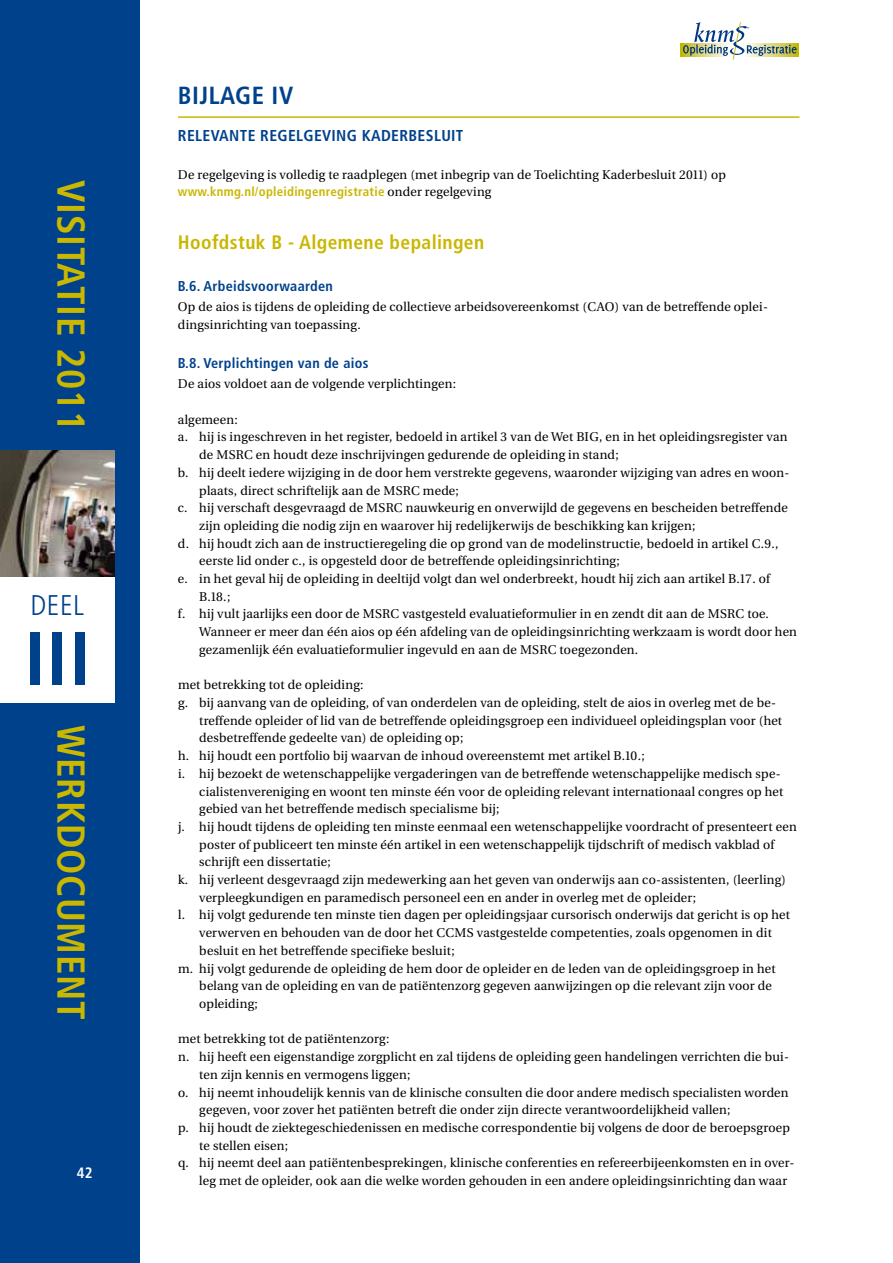
<style>
.page{position:relative;width:893px;height:1263px;background:#fff}
.page>*{position:absolute;margin:0;border:0;box-sizing:border-box;transform-origin:0 0}
.t1{font:700 condensed 75px "Frutiger LT Std";color:#00418c}
.t2{font:700 condensed 39px "Frutiger LT Std";letter-spacing:.02em;color:#c9b700}
.t3{font:300 condensed 28.5px "Frutiger LT Std";color:#00418c}
.t4{font:700 condensed 24.75px "Frutiger LT Std";color:#00418c}
.t5{font:700 condensed 19.5px "Frutiger LT Std";letter-spacing:.02em;color:#c9b700}
.t6{font:16.5px/17.7px "Utopia Headline";letter-spacing:.015em;color:#000}
.t7{font:700 condensed 15.75px "Frutiger LT Std";letter-spacing:.02em;color:#00418c}
.t8{font:700 condensed 15px "Frutiger LT Std";color:#fff}
.t9{font:700 condensed 14.25px "Frutiger LT Std";letter-spacing:.02em;color:#00418c}
.t10{font:700 condensed 12.9px "Frutiger LT Std";letter-spacing:.02em;color:#c9b700}
.s1{font-family:"Utopia Headline";font-weight:400;font-stretch:normal;font-size:16.5px;color:#000}
</style>
<div class="page">
<div style="left:680px;top:44px;width:50px;height:12px;background:#c4b700"></div>
<div style="left:742px;top:44px;width:57px;height:12px;background:#c5b800"></div>
<svg style="left:683px;top:22px;width:114px;height:38px"></svg>
<div style="left:0;top:0;width:140px;height:1263px;background:#00418c"></div>
<div style="left:0;top:576px;width:115px;height:126px;background:#fff"></div>
<img style="left:0;top:450px;width:115px;height:126px">
<hr style="left:178px;top:116px;width:621px;height:2px;background:#c9b700">
<h2 class="t2" style="left:94px;top:180px;width:253px;rotate:90deg">Visitatie 2011</h2>
<h3 class="t3" style="left:30px;top:589px;width:55px">Deel</h3>
<h1 class="t1" style="left:25px;top:614px;width:67px">III</h1>
<h2 class="t2" style="left:94px;top:725px;width:297px;rotate:90deg">werkdocument</h2>
<p class="t8" style="left:77px;top:1164px;width:17px">42</p>
<h3 class="t4" style="left:178px;top:80px;width:36px">BIJLAGE</h3>
<h3 class="t4" style="left:272px;top:80px;width:23px">IV</h3>
<p class="t7" style="left:178px;top:126px;width:9px">RELE</p>
<p class="t7" style="left:211px;top:126px;width:19px">VANTE</p>
<p class="t7" style="left:260px;top:126px;width:10px">REGELGE</p>
<p class="t7" style="left:322px;top:126px;width:59px">VING KADER</p>
<p class="t7" style="left:409px;top:126px;width:18px">BESLU</p>
<p class="t7" style="left:451px;top:126px;width:13px">IT</p>
<p class="t6" style="left:178px;top:166px;width:549px">De regelgeving is volledig te raadplegen (met inbegrip van de Toelichting Kaderbesluit 2011) op</p>
<p class="t10" style="left:178px;top:184px;width:315px">www.knmg.nl/opleidingenregistratie <span class="s1">onder regelgeving</span></p>
<p class="t5" style="left:178px;top:231px;width:308px">Hoofdstuk B - Algemene bepalingen</p>
<p class="t9" style="left:178px;top:278px;width:157px">B.6. Arbeidsvoorwaarden</p>
<p class="t6" style="left:178px;top:298px;width:591px">Op de aios is tijdens de opleiding de collectieve arbeidsovereenkomst (CAO) van de betreffende oplei&shy;dingsinrichting van toepassing.</p>
<p class="t9" style="left:178px;top:355px;width:192px">B.8. Verplichtingen van de aios</p>
<p class="t6" style="left:178px;top:366px;width:280px;line-height:35.4px">De aios voldoet aan de volgende verplichtingen: algemeen:</p>
<p class="t6" style="left:178px;top:428px;width:611px">a. hij is ingeschreven in het register, bedoeld in artikel 3 van de Wet BIG, en in het opleidingsregister van</p>
<p class="t6" style="left:199px;top:446px;width:421px">de MSRC en houdt deze inschrijvingen gedurende de opleiding in stand;</p>
<p class="t6" style="left:178px;top:464px;width:613px">b. hij deelt iedere wijziging in de door hem verstrekte gegevens, waaronder wijziging van adres en woon-</p>
<p class="t6" style="left:199px;top:481px;width:261px">plaats, direct schriftelijk aan de MSRC mede;</p>
<p class="t6" style="left:178px;top:499px;width:611px">c. hij verschaft desgevraagd de MSRC nauwkeurig en onverwijld de gegevens en bescheiden betreffende</p>
<p class="t6" style="left:199px;top:517px;width:498px">zijn opleiding die nodig zijn en waarover hij redelijkerwijs de beschikking kan krijgen;</p>
<p class="t6" style="left:178px;top:535px;width:602px">d. hij houdt zich aan de instructieregeling die op grond van de modelinstructie, bedoeld in artikel C.9.,</p>
<p class="t6" style="left:199px;top:552px;width:422px">eerste lid onder c., is opgesteld door de betreffende opleidingsinrichting;</p>
<p class="t6" style="left:178px;top:570px;width:594px">e. in het geval hij de opleiding in deeltijd volgt dan wel onderbreekt, houdt hij zich aan artikel B.17. of</p>
<p class="t6" style="left:199px;top:588px;width:33px">B.18.;</p>
<p class="t6" style="left:178px;top:605px;width:592px">f. hij vult jaarlijks een door de MSRC vastgesteld evaluatieformulier in en zendt dit aan de MSRC toe.</p>
<p class="t6" style="left:199px;top:623px;width:599px">Wanneer er meer dan één aios op één afdeling van de opleidingsinrichting werkzaam is wordt door hen</p>
<p class="t6" style="left:199px;top:641px;width:441px">gezamenlijk één evaluatieformulier ingevuld en aan de MSRC toegezonden.</p>
<p class="t6" style="left:178px;top:676px;width:187px">met betrekking tot de opleiding:</p>
<p class="t6" style="left:178px;top:694px;width:600px">g. bij aanvang van de opleiding, of van onderdelen van de opleiding, stelt de aios in overleg met de be-</p>
<p class="t6" style="left:199px;top:712px;width:584px">treffende opleider of lid van de betreffende opleidingsgroep een individueel opleidingsplan voor (het</p>
<p class="t6" style="left:199px;top:729px;width:266px">desbetreffende gedeelte van) de opleiding op;</p>
<p class="t6" style="left:178px;top:747px;width:468px">h. hij houdt een portfolio bij waarvan de inhoud overeenstemt met artikel B.10.;</p>
<p class="t6" style="left:178px;top:765px;width:604px">i. hij bezoekt de wetenschappelijke vergaderingen van de betreffende wetenschappelijke medisch spe-</p>
<p class="t6" style="left:199px;top:782px;width:585px">cialistenvereniging en woont ten minste één voor de opleiding relevant internationaal congres op het</p>
<p class="t6" style="left:199px;top:800px;width:302px">gebied van het betreffende medisch specialisme bij;</p>
<p class="t6" style="left:178px;top:818px;width:620px">j. hij houdt tijdens de opleiding ten minste eenmaal een wetenschappelijke voordracht of presenteert een</p>
<p class="t6" style="left:199px;top:836px;width:577px">poster of publiceert ten minste één artikel in een wetenschappelijk tijdschrift of medisch vakblad of</p>
<p class="t6" style="left:199px;top:853px;width:133px">schrijft een dissertatie;</p>
<p class="t6" style="left:178px;top:871px;width:609px">k. hij verleent desgevraagd zijn medewerking aan het geven van onderwijs aan co-assistenten, (leerling)</p>
<p class="t6" style="left:199px;top:889px;width:498px">verpleegkundigen en paramedisch personeel een en ander in overleg met de opleider;</p>
<p class="t6" style="left:178px;top:906px;width:613px">l. hij volgt gedurende ten minste tien dagen per opleidingsjaar cursorisch onderwijs dat gericht is op het</p>
<p class="t6" style="left:199px;top:924px;width:574px">verwerven en behouden van de door het CCMS vastgestelde competenties, zoals opgenomen in dit</p>
<p class="t6" style="left:199px;top:942px;width:257px">besluit en het betreffende specifieke besluit;</p>
<p class="t6" style="left:178px;top:959px;width:599px">m. hij volgt gedurende de opleiding de hem door de opleider en de leden van de opleidingsgroep in het</p>
<p class="t6" style="left:199px;top:977px;width:574px">belang van de opleiding en van de patiëntenzorg gegeven aanwijzingen op die relevant zijn voor de</p>
<p class="t6" style="left:199px;top:995px;width:60px">opleiding;</p>
<p class="t6" style="left:178px;top:1030px;width:213px">met betrekking tot de patiëntenzorg:</p>
<p class="t6" style="left:178px;top:1048px;width:612px">n. hij heeft een eigenstandige zorgplicht en zal tijdens de opleiding geen handelingen verrichten die bui-</p>
<p class="t6" style="left:199px;top:1066px;width:213px">ten zijn kennis en vermogens liggen;</p>
<p class="t6" style="left:178px;top:1083px;width:612px">o. hij neemt inhoudelijk kennis van de klinische consulten die door andere medisch specialisten worden</p>
<p class="t6" style="left:199px;top:1101px;width:533px">gegeven, voor zover het patiënten betreft die onder zijn directe verantwoordelijkheid vallen;</p>
<p class="t6" style="left:178px;top:1119px;width:613px">p. hij houdt de ziektegeschiedenissen en medische correspondentie bij volgens de door de beroepsgroep</p>
<p class="t6" style="left:199px;top:1137px;width:90px">te stellen eisen;</p>
<p class="t6" style="left:178px;top:1154px;width:618px">q. hij neemt deel aan patiëntenbesprekingen, klinische conferenties en refereerbijeenkomsten en in over-</p>
<p class="t6" style="left:199px;top:1172px;width:589px">leg met de opleider, ook aan die welke worden gehouden in een andere opleidingsinrichting dan waar</p>
</div>
